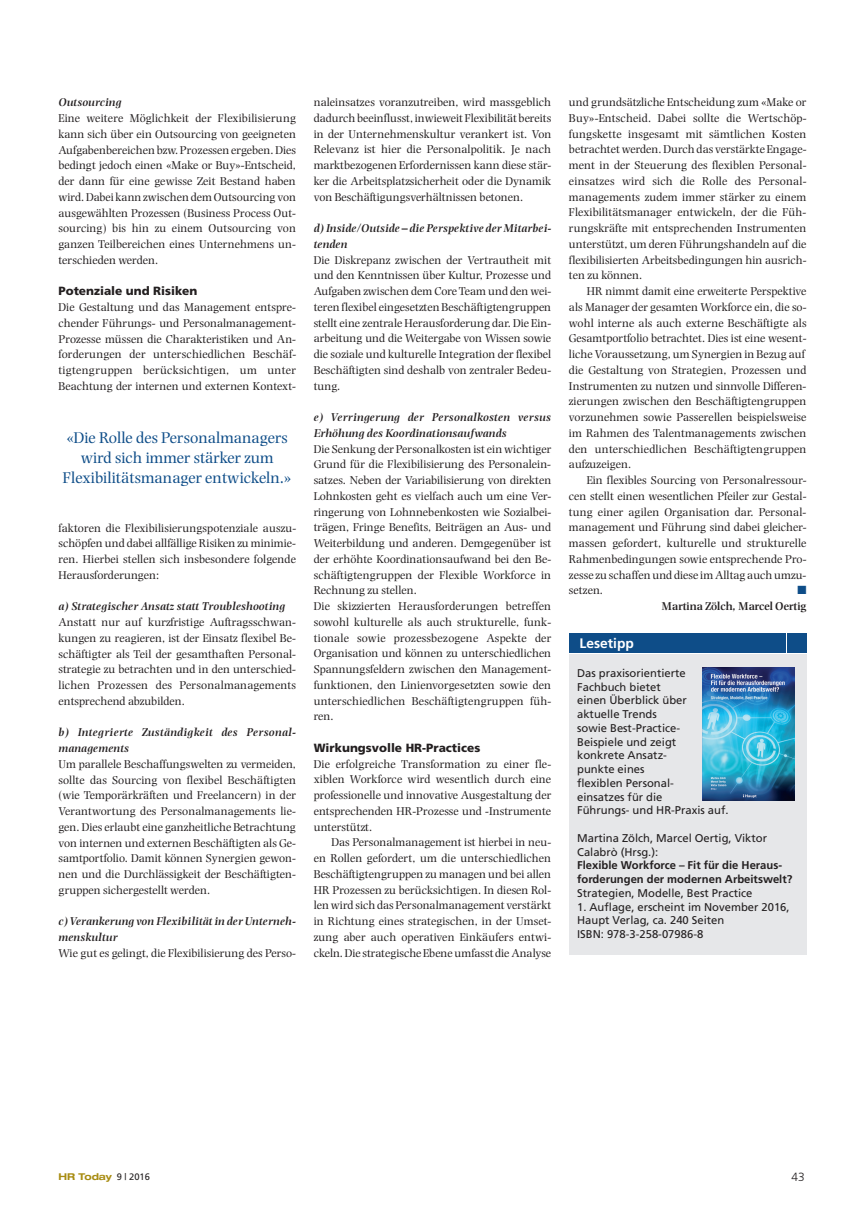
<style>
.page{position:relative;width:865px;height:1205px;background:#fff}
.page>*{position:absolute;margin:0;border:0;box-sizing:border-box;transform-origin:0 0}
.t1{font:16.25px/20px "Photina";color:#0e4d88;text-align:center}
.t2{font:700 13.75px "Frutiger";color:#fff}
.t3{font:11.88px/15.8px "Photina";color:#231f20;text-align:justify}
.t4{font:italic 600 11.88px/15.8px "Photina";color:#231f20}
.t5{font:900 11.88px "Frutiger";color:#231f20}
.t6{font:600 11.88px "Photina";color:#231f20}
.t7{font:300 11.88px "Frutiger";color:#231f20}
.t8{font:11.88px "Zapf Dingbats ITC";color:#0e4d88}
.t9{font:11.25px/13.8px "Frutiger";color:#231f20}
.t10{font:700 11.25px/13.8px "Frutiger";color:#231f20}
.t11{font:700 expanded 9.38px "Helvetica Neue LT";color:#a88c12}
.s1{font-family:"Frutiger";font-weight:400;font-stretch:normal;color:#231f20}
</style>
<div class="page">
<div style="left:569px;top:654px;width:237px;height:301px;background:#e6e7e9"></div>
<div style="left:569px;top:633px;width:216px;height:19px;background:#0e4d88"></div>
<div style="left:787px;top:633px;width:19px;height:19px;background:#0e4d88"></div>
<img style="left:702px;top:667px;width:92px;height:133px">
<p class="t4" style="left:58px;top:95px;width:65px">Outsourcing</p>
<p class="t3" style="left:58px;top:110px;width:239px">Eine weitere Möglichkeit der Flexibilisierung kann sich über ein Outsourcing von geeigneten Aufgabenbereichen bzw. Prozessen ergeben. Dies bedingt jedoch einen «Make or Buy»-Entscheid, der dann für eine gewisse Zeit Bestand haben wird. Dabei kann zwischen dem Outsourcing von ausgewählten Prozessen (Business Process Out&shy;sourcing) bis hin zu einem Outsourcing von ganzen Teilbereichen eines Unternehmens un&shy;terschieden werden.</p>
<p class="t5" style="left:58px;top:284px;width:140px">Potenziale und Risiken</p>
<p class="t3" style="left:58px;top:299px;width:239px">Die Gestaltung und das Management entspre&shy;chender Führungs- und Personalmanagement-Prozesse müssen die Charakteristiken und An&shy;forderungen der unterschiedlichen Beschäf&shy;tigtengruppen berücksichtigen, um unter Beachtung der internen und externen Kontext-</p>
<h1 class="t1" style="left:63px;top:428px;width:230px">«Die Rolle des Personalmanagers wird sich immer stärker zum<br>Flexibilitätsmanager entwickeln.»</h1>
<p class="t3" style="left:58px;top:520px;width:239px">faktoren die Flexibilisierungspotenziale auszu&shy;schöpfen und dabei allfällige Risiken zu minimie&shy;ren. Hierbei stellen sich insbesondere folgende Herausforderungen:</p>
<p class="t4" style="left:58px;top:599px;width:228px">a) Strategischer Ansatz statt Troubleshooting</p>
<p class="t3" style="left:58px;top:614px;width:239px">Anstatt nur auf kurzfristige Auftragsschwan&shy;kungen zu reagieren, ist der Einsatz flexibel Be&shy;schäftigter als Teil der gesamthaften Personal&shy;strategie zu betrachten und in den unterschied&shy;lichen Prozessen des Personalmanagements entsprechend abzubilden.</p>
<p class="t4" style="left:58px;top:724px;width:239px">b) Integrierte Zuständigkeit des Personal&shy;managements</p>
<p class="t3" style="left:58px;top:756px;width:239px">Um parallele Beschaffungswelten zu vermeiden, sollte das Sourcing von flexibel Beschäftigten (wie Temporärkräften und Freelancern) in der Verantwortung des Personalmanagements lie&shy;gen. Dies erlaubt eine ganzheitliche Betrachtung von internen und externen Beschäftigten als Ge&shy;samtportfolio. Damit können Synergien gewon&shy;nen und die Durchlässigkeit der Beschäftigten&shy;gruppen sichergestellt werden.</p>
<p class="t4" style="left:58px;top:913px;width:239px">c) Verankerung von Flexibilität in der Unterneh&shy;menskultur</p>
<p class="t3" style="left:58px;top:945px;width:239px">Wie gut es gelingt, die Flexibilisierung des Perso-</p>
<p class="t3" style="left:314px;top:94px;width:239px">naleinsatzes voranzutreiben, wird massgeblich dadurch beeinflusst, inwieweit Flexibilität bereits in der Unternehmenskultur verankert ist. Von Relevanz ist hier die Personalpolitik. Je nach marktbezogenen Erfordernissen kann diese stär&shy;ker die Arbeitsplatzsicherheit oder die Dynamik von Beschäftigungsverhältnissen betonen.</p>
<p class="t4" style="left:314px;top:220px;width:239px">d) Inside/Outside – die Perspektive der Mitarbei&shy;tenden</p>
<p class="t3" style="left:314px;top:252px;width:239px">Die Diskrepanz zwischen der Vertrautheit mit und den Kenntnissen über Kultur, Prozesse und Aufgaben zwischen dem Core Team und den wei&shy;teren flexibel eingesetzten Beschäftigtengruppen stellt eine zentrale Herausforderung dar. Die Ein&shy;arbeitung und die Weitergabe von Wissen sowie die soziale und kulturelle Integration der flexibel Beschäftigten sind deshalb von zentraler Bedeu&shy;tung.</p>
<p class="t4" style="left:314px;top:409px;width:239px">e) Verringerung der Personalkosten versus<br>Erhöhung des Koordinationsaufwands</p>
<p class="t3" style="left:314px;top:441px;width:239px;text-align:left">Die Senkung der Personalkosten ist ein wichtiger Grund für die Flexibilisierung des Personalein&shy;satzes. Neben der Variabilisierung von direkten Lohnkosten geht es vielfach auch um eine Ver&shy;ringerung von Lohnnebenkosten wie Sozialbei&shy;trägen, Fringe Benefits, Beiträgen an Aus- und Weiterbildung und anderen. Demgegenüber ist der erhöhte Koordinationsaufwand bei den Be&shy;schäftigtengruppen der Flexible Workforce in Rechnung zu stellen.<br>Die skizzierten Herausforderungen betreffen sowohl kulturelle als auch strukturelle, funk&shy;tionale sowie prozessbezogene Aspekte der Organisation und können zu unterschiedlichen Spannungsfeldern zwischen den Management&shy;funktionen, den Linienvorgesetzten sowie den unterschiedlichen Beschäftigtengruppen füh&shy;ren.</p>
<p class="t5" style="left:314px;top:740px;width:168px">Wirkungsvolle HR-Practices</p>
<p class="t3" style="left:314px;top:756px;width:239px">Die erfolgreiche Transformation zu einer fle&shy;xiblen Workforce wird wesentlich durch eine professionelle und innovative Ausgestaltung der entsprechenden HR-Prozesse und -Instrumente unterstützt.</p>
<p class="t3" style="left:314px;top:835px;width:239px;text-indent:18px">Das Personalmanagement ist hierbei in neu&shy;en Rollen gefordert, um die unterschiedlichen Beschäftigtengruppen zu managen und bei allen HR Prozessen zu berücksichtigen. In diesen Rol&shy;len wird sich das Personalmanagement verstärkt in Richtung eines strategischen, in der Umset&shy;zung aber auch operativen Einkäufers entwi&shy;ckeln. Die strategische Ebene umfasst die Analyse</p>
<p class="t3" style="left:569px;top:94px;width:239px">und grundsätzliche Entscheidung zum «Make or Buy»-Entscheid. Dabei sollte die Wertschöp&shy;fungskette insgesamt mit sämtlichen Kosten betrachtet werden. Durch das verstärkte Engage&shy;ment in der Steuerung des flexiblen Personal&shy;einsatzes wird sich die Rolle des Personal&shy;managements zudem immer stärker zu einem Flexibilitätsmanager entwickeln, der die Füh&shy;rungskräfte mit entsprechenden Instrumenten unterstützt, um deren Führungshandeln auf die flexibilisierten Arbeitsbedingungen hin ausrich&shy;ten zu können.</p>
<p class="t3" style="left:569px;top:283px;width:239px;text-align:left;text-indent:18px">HR nimmt damit eine erweiterte Perspektive als Manager der gesamten Workforce ein, die so&shy;wohl interne als auch externe Beschäftigte als Gesamtportfolio betrachtet. Dies ist eine wesent&shy;liche Voraussetzung, um Synergien in Bezug auf die Gestaltung von Strategien, Prozessen und Instrumenten zu nutzen und sinnvolle Differen&shy;zierungen zwischen den Beschäftigtengruppen vorzunehmen sowie Passerellen beispielsweise im Rahmen des Talentmanagements zwischen den unterschiedlichen Beschäftigtengruppen aufzuzeigen.</p>
<p class="t3" style="left:569px;top:472px;width:239px;text-indent:18px">Ein flexibles Sourcing von Personalressour&shy;cen stellt einen wesentlichen Pfeiler zur Gestal&shy;tung einer agilen Organisation dar. Personal&shy;management und Führung sind dabei gleicher&shy;massen gefordert, kulturelle und strukturelle Rahmenbedingungen sowie entsprechende Pro&shy;zesse zu schaffen und diese im Alltag auch umzu&shy;setzen.</p>
<p class="t8" style="left:797px;top:584px;width:11px">■</p>
<p class="t6" style="left:661px;top:599px;width:146px">Martina Zölch, Marcel Oertig</p>
<p class="t2" style="left:579px;top:635px;width:56px">Lesetipp</p>
<p class="t9" style="left:577px;top:666px;width:153px">Das praxisorientierte<br>Fachbuch bietet<br>einen Überblick über aktuelle Trends<br>sowie Best-Practice-<br>Beispiele und zeigt<br>konkrete Ansatz-<br>punkte eines<br>flexiblen Personal-<br>einsatzes für die<br>Führungs- und HR-Praxis auf.</p>
<p class="t9" style="left:577px;top:831px;width:191px">Martina Zölch, Marcel Oertig, Viktor<br>Calabrò (Hrsg.):</p>
<p class="t10" style="left:577px;top:858px;width:217px">Flexible Workforce – Fit für die Heraus&shy;forderungen der modernen Arbeitswelt?</p>
<p class="t9" style="left:577px;top:886px;width:177px">Strategien, Modelle, Best Practice</p>
<p class="t9" style="left:577px;top:899px;width:214px">1. Auflage, erscheint im November 2016,<br>Haupt Verlag, ca. 240 Seiten<br>ISBN: 978-3-258-07986-8</p>
<p class="t11" style="left:58px;top:1171px;width:93px">HR Today <span class="s1">9 | 2016</span></p>
<p class="t7" style="left:791px;top:1169px;width:15px">43</p>
</div>
